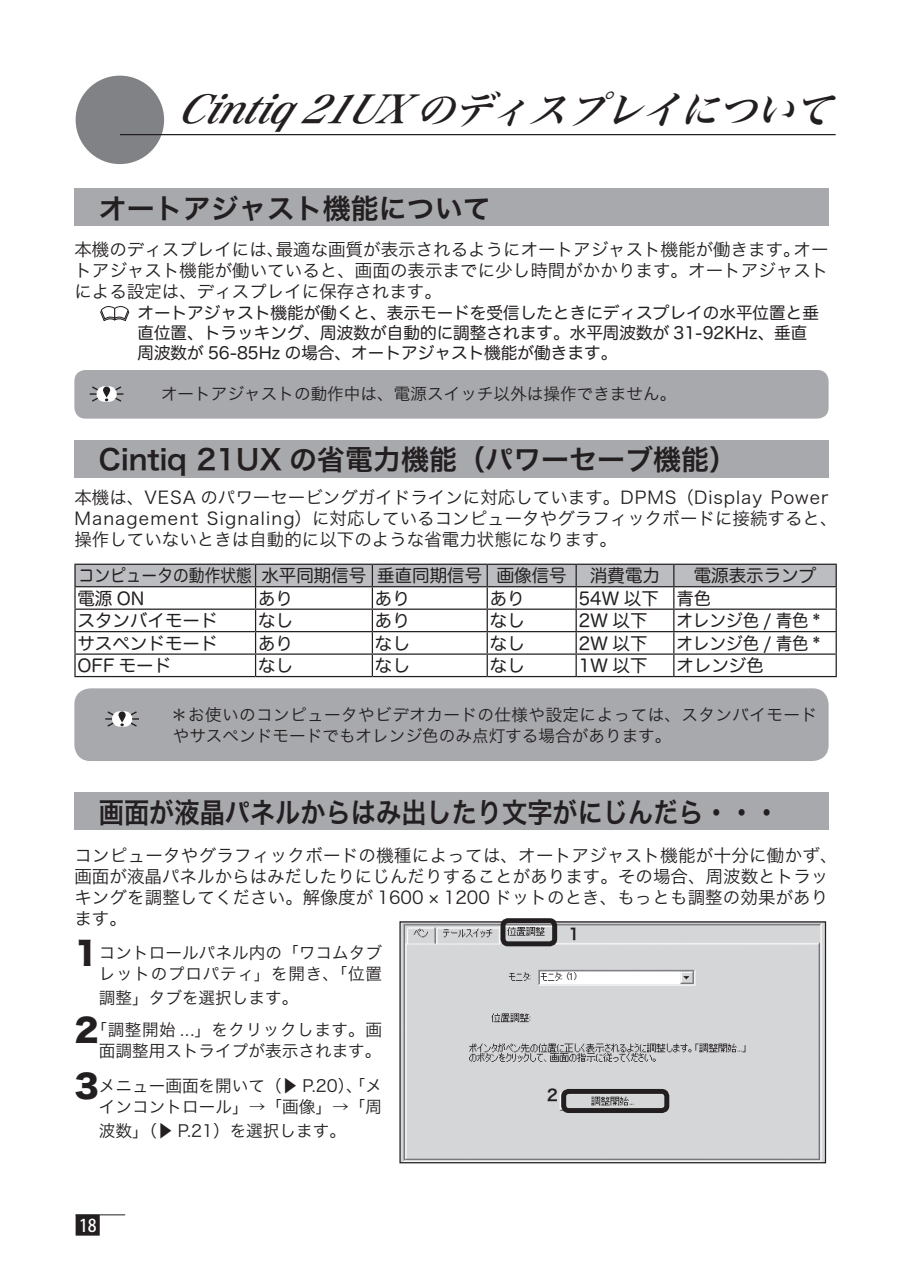
<style>
.page{position:relative;width:903px;height:1275px;background:#fff}
.page>*{position:absolute;margin:0;border:0;box-sizing:border-box;transform-origin:0 0}
.t1{font:italic 38.5px "Hira Min Pro W6";color:#231f20}
.t2{font:28px "Hira Kaku Pro W6";color:#231f20}
.t3{font:28px "Hira Kaku Pro W6";color:#231f20;scale:.9 1}
.t4{font:17.5px/21px "Hira Kaku Pro W3";color:#231f20}
.t5{font:17.5px "Hira Maru Pro W4";color:#231f20}
.t6{font:17.5px "Hira Maru Pro W4";color:#231f20;scale:.9 1}
.t7{font:17.5px "Hira Maru Pro W4";color:#231f20;scale:.95 1}
.t8{font:500 17.5px "Koz Go Pro";color:#fff;scale:.9 1}
.t9{font:16.62px/20.7px "Hira Kaku Pro W3";color:#231f20;text-align:right}
.t10{font:16.62px/19.9px "Hira Maru Pro W4";color:#231f20}
.t11{font:16.62px/21px "Hira Kaku Pro W3";letter-spacing:.025em;color:#231f20}
.t12{font:16.62px/31.8px "Hira Kaku Pro W3";letter-spacing:.03em;color:#231f20}
.t13{font:15.75px "Hira Kaku Pro W6";color:#231f20}
.s1{font-family:"Hira Kaku Std W8";font-size:31.5px}
</style>
<div class="page">
<div style="left:76px;top:1215px;width:24px;height:21px;background:#231f20"></div>
<hr style="left:76px;top:1214px;width:49px;height:1px;background:#231f20">
<div style="left:76px;top:76px;width:88px;height:88px;background:#808285;border-radius:50%"></div>
<hr style="left:120px;top:134px;width:716px;height:1px;background:#231f20">
<svg style="left:100px;top:306px;width:30px;height:15px"></svg>
<div style="left:74px;top:370px;width:754px;height:49px;background:#a8a9ad;border-radius:11px"></div>
<svg style="left:89px;top:386px;width:35px;height:16px"></svg>
<div style="left:74px;top:189px;width:754px;height:37px;background:#a8a9ad"></div>
<div style="left:74px;top:688px;width:754px;height:73px;background:#a8a9ad;border-radius:16px"></div>
<svg style="left:105px;top:711px;width:34px;height:16px"></svg>
<hr style="left:74px;top:564px;width:182px;height:1px;background:#231f20">
<hr style="left:74px;top:565px;width:2px;height:21px;background:#231f20">
<hr style="left:674px;top:564px;width:163px;height:1px;background:#231f20">
<hr style="left:835px;top:565px;width:2px;height:21px;background:#231f20">
<hr style="left:74px;top:586px;width:182px;height:1px;background:#231f20">
<hr style="left:74px;top:587px;width:2px;height:22px;background:#231f20">
<hr style="left:674px;top:586px;width:163px;height:1px;background:#231f20">
<hr style="left:835px;top:587px;width:2px;height:22px;background:#231f20">
<hr style="left:74px;top:609px;width:182px;height:1px;background:#231f20">
<hr style="left:74px;top:610px;width:2px;height:21px;background:#231f20">
<hr style="left:674px;top:609px;width:163px;height:1px;background:#231f20">
<hr style="left:835px;top:610px;width:2px;height:21px;background:#231f20">
<hr style="left:74px;top:631px;width:182px;height:1px;background:#231f20">
<hr style="left:74px;top:632px;width:2px;height:21px;background:#231f20">
<hr style="left:674px;top:631px;width:163px;height:1px;background:#231f20">
<hr style="left:835px;top:632px;width:2px;height:21px;background:#231f20">
<hr style="left:74px;top:653px;width:182px;height:2px;background:#231f20">
<hr style="left:74px;top:655px;width:2px;height:21px;background:#231f20">
<hr style="left:674px;top:653px;width:163px;height:2px;background:#231f20">
<svg style="left:75px;top:564px;width:761px;height:112px"></svg>
<hr style="left:835px;top:655px;width:2px;height:21px;background:#231f20">
<hr style="left:74px;top:676px;width:182px;height:1px;background:#231f20">
<hr style="left:256px;top:676px;width:116px;height:1px;background:#231f20">
<hr style="left:372px;top:676px;width:115px;height:1px;background:#231f20">
<hr style="left:487px;top:676px;width:89px;height:1px;background:#231f20">
<hr style="left:576px;top:676px;width:98px;height:1px;background:#231f20">
<hr style="left:674px;top:676px;width:163px;height:1px;background:#231f20">
<div style="left:74px;top:440px;width:754px;height:37px;background:#a8a9ad"></div>
<img style="left:401px;top:923px;width:423px;height:238px">
<div style="left:399px;top:921px;width:427px;height:242px;border:1px solid #231f20"></div>
<div style="left:500px;top:918px;width:57px;height:28px;border:5px solid #231f20;border-radius:5px"></div>
<div style="left:561px;top:1089px;width:108px;height:24px;border:5px solid #231f20;border-radius:5px"></div>
<div style="left:74px;top:792px;width:754px;height:38px;background:#a8a9ad"></div>
<h1 class="t1" style="left:178px;top:76px;width:677px">Cintiq21UX のディスプレイについて</h1>
<h2 class="t2" style="left:99px;top:183px;width:393px">オートアジャスト機能について</h2>
<p class="t4" style="left:74px;top:238px;width:756px;text-align:justify">本機のディスプレイには、最適な画質が表示されるようにオートアジャスト機能が働きます。オートアジャスト機能が働いていると、画面の表示までに少し時間がかかります。オートアジャストによる設定は、ディスプレイに保存されます。</p>
<p class="t10" style="left:137px;top:301px;width:683px">オートアジャスト機能が働くと、表示モードを受信したときにディスプレイの水平位置と垂直位置、トラッキング、周波数が自動的に調整されます。水平周波数が 31-92KHz、垂直周波数が 56-85Hz の場合、オートアジャスト機能が働きます。</p>
<p class="t9" style="left:161px;top:382px;width:517px">オートアジャストの動作中は、電源スイッチ以外は操作できません。</p>
<h2 class="t2" style="left:99px;top:434px;width:640px">Cintiq 21UX の省電力機能（パワーセーブ機能）</h2>
<p class="t4" style="left:74px;top:486px;width:765px">本機は、VESA のパワーセービングガイドラインに対応しています。DPMS（Display Power<br>Management Signaling）に対応しているコンピュータやグラフィックボードに接続すると、操作していないときは自動的に以下のような省電力状態になります。</p>
<p class="t6" style="left:79px;top:560px;width:544px">コンピュータの動作状態 水平同期信号 垂直同期信号 画像信号</p>
<p class="t5" style="left:590px;top:560px;width:71px">消費電力</p>
<p class="t5" style="left:694px;top:560px;width:124px">電源表示ランプ</p>
<p class="t5" style="left:77px;top:583px;width:69px">電源 ON</p>
<p class="t5" style="left:258px;top:583px;width:36px">あり</p>
<p class="t5" style="left:375px;top:583px;width:36px">あり</p>
<p class="t5" style="left:490px;top:583px;width:36px">あり</p>
<p class="t5" style="left:579px;top:583px;width:134px">54W 以下 青色</p>
<p class="t5" style="left:77px;top:605px;width:141px">スタンバイモード</p>
<p class="t5" style="left:258px;top:605px;width:36px">なし</p>
<p class="t5" style="left:375px;top:605px;width:36px">あり</p>
<p class="t5" style="left:490px;top:605px;width:36px">なし</p>
<p class="t5" style="left:579px;top:605px;width:70px">2W 以下</p>
<p class="t7" style="left:676px;top:605px;width:152px">オレンジ色 / 青色 *</p>
<p class="t5" style="left:77px;top:628px;width:141px">サスペンドモード</p>
<p class="t5" style="left:258px;top:628px;width:36px">あり</p>
<p class="t5" style="left:375px;top:628px;width:36px">なし</p>
<p class="t5" style="left:490px;top:628px;width:36px">なし</p>
<p class="t5" style="left:579px;top:628px;width:70px">2W 以下</p>
<p class="t7" style="left:676px;top:628px;width:152px">オレンジ色 / 青色 *</p>
<p class="t5" style="left:77px;top:650px;width:95px">OFF モード</p>
<p class="t5" style="left:258px;top:650px;width:36px">なし</p>
<p class="t5" style="left:375px;top:650px;width:36px">なし</p>
<p class="t5" style="left:490px;top:650px;width:36px">なし</p>
<p class="t5" style="left:579px;top:650px;width:70px">1W 以下</p>
<p class="t5" style="left:676px;top:650px;width:89px">オレンジ色</p>
<p class="t11" style="left:171px;top:703px;width:648px">＊お使いのコンピュータやビデオカードの仕様や設定によっては、スタンバイモードやサスペンドモードでもオレンジ色のみ点灯する場合があります。</p>
<h2 class="t3" style="left:99px;top:787px;width:757px">画面が液晶パネルからはみ出したり文字がにじんだら・・・</h2>
<p class="t4" style="left:74px;top:844px;width:764px">コンピュータやグラフィックボードの機種によっては、オートアジャスト機能が十分に働かず、画面が液晶パネルからはみだしたりにじんだりすることがあります。その場合、周波数とトラッキングを調整してください。解像度が 1600 × 1200 ドットのとき、もっとも調整の効果があります。</p>
<p class="t13" style="left:568px;top:920px;width:13px">1</p>
<p class="t9" style="left:74px;top:941px;width:309px"><span class="s1">1</span> コントロールパネル内の「ワコムタブレットのプロパティ」を開き、「位置</p>
<p class="t12" style="left:74px;top:981px;width:309px;text-indent:24px">調整」タブを選択します。<br><span class="s1">2</span> 「調整開始 ...」をクリックします。画</p>
<p class="t9" style="left:74px;top:1032px;width:309px;line-height:35.4px">面調整用ストライプが表示されます。<br><span class="s1">3</span>メニュー画面を開いて（▶ P.20）、「メ</p>
<p class="t9" style="left:99px;top:1093px;width:285px;line-height:24.5px;text-align:left">インコントロール」→「画像」→「周波数」（▶ P.21）を選択します。</p>
<p class="t13" style="left:547px;top:1080px;width:13px">2</p>
<p class="t8" style="left:79px;top:1214px;width:21px">18</p>
</div>
